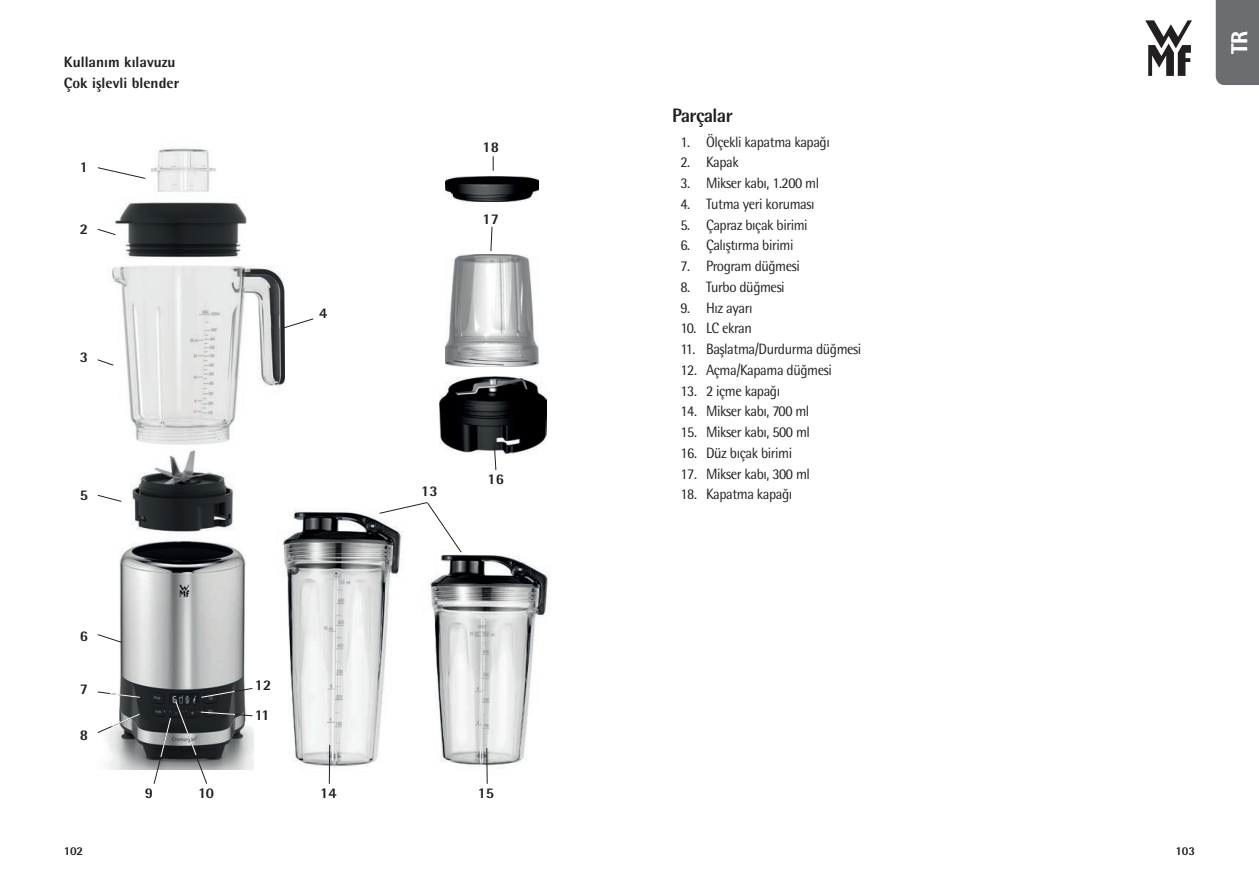
<style>
.page{position:relative;width:1259px;height:893px;background:#fff}
.page>*{position:absolute;margin:0;border:0;box-sizing:border-box;transform-origin:0 0}
.t1{font:700 22.5px "WMF Rotis";color:#fff}
.t2{font:700 19.5px "WMF Rotis";letter-spacing:-.03em;color:#231f20;scale:.96 1}
.t3{font:15px "WMF Rotis";letter-spacing:-.03em;color:#231f20;scale:.96 1}
.t4{font:700 15px/21.3px "WMF Rotis";color:#231f20}
.t5{font:700 14.85px "WMF Rotis";color:#231f20}
.t6{font:700 12px "WMF Rotis";letter-spacing:-.03em;color:#231f20}
</style>
<div class="page">
<svg style="left:1145px;top:20px;width:47px;height:56px"></svg>
<div style="left:1215px;top:0;width:44px;height:85px;background:#6c6d70"></div>
<img style="left:107px;top:147px;width:177px;height:622px">
<img style="left:445px;top:176px;width:93px;height:26px">
<img style="left:439px;top:377px;width:107px;height:77px">
<img style="left:445px;top:255px;width:93px;height:112px">
<img style="left:255px;top:485px;width:146px;height:296px">
<img style="left:429px;top:554px;width:120px;height:227px">
<svg style="left:281px;top:318px;width:33px;height:11px"></svg>
<svg style="left:97px;top:359px;width:17px;height:7px"></svg>
<svg style="left:97px;top:228px;width:19px;height:7px"></svg>
<svg style="left:97px;top:167px;width:49px;height:12px"></svg>
<svg style="left:97px;top:494px;width:25px;height:8px"></svg>
<svg style="left:97px;top:634px;width:25px;height:9px"></svg>
<svg style="left:379px;top:502px;width:83px;height:51px"></svg>
<svg style="left:493px;top:156px;width:1px;height:15px"></svg>
<svg style="left:490px;top:226px;width:3px;height:26px"></svg>
<svg style="left:493px;top:443px;width:3px;height:28px"></svg>
<hr style="left:329px;top:745px;width:1px;height:39px;background:#231f20">
<hr style="left:486px;top:748px;width:1px;height:36px;background:#231f20">
<svg style="left:97px;top:691px;width:43px;height:7px"></svg>
<svg style="left:97px;top:713px;width:43px;height:20px"></svg>
<svg style="left:153px;top:688px;width:100px;height:96px"></svg>
<p class="t4" style="left:64px;top:50px;width:117px">Kullanım kılavuzu<br>Çok işlevli blender</p>
<p class="t5" style="left:80px;top:157px;width:10px">1</p>
<p class="t5" style="left:80px;top:220px;width:10px">2</p>
<p class="t5" style="left:80px;top:347px;width:10px">3</p>
<p class="t5" style="left:80px;top:486px;width:10px">5</p>
<p class="t5" style="left:319px;top:304px;width:10px">4</p>
<p class="t5" style="left:482px;top:138px;width:18px">18</p>
<p class="t5" style="left:482px;top:209px;width:18px">17</p>
<p class="t5" style="left:421px;top:481px;width:18px">13</p>
<p class="t5" style="left:487px;top:469px;width:18px">16</p>
<h2 class="t2" style="left:672px;top:103px;width:65px">Parçalar</h2>
<p class="t3" style="left:680px;top:133px;width:157px">1. Ölçekli kapatma kapağı</p>
<p class="t3" style="left:680px;top:154px;width:62px">2. Kapak</p>
<p class="t3" style="left:680px;top:174px;width:146px">3. Mikser kabı, 1.200 ml</p>
<p class="t3" style="left:680px;top:195px;width:141px">4. Tutma yeri koruması</p>
<p class="t3" style="left:680px;top:216px;width:134px">5. Çapraz bıçak birimi</p>
<p class="t3" style="left:680px;top:237px;width:119px">6. Çalıştırma birimi</p>
<p class="t3" style="left:680px;top:257px;width:126px">7. Program düğmesi</p>
<p class="t3" style="left:680px;top:278px;width:110px">8. Turbo düğmesi</p>
<p class="t3" style="left:680px;top:299px;width:76px">9. Hız ayarı</p>
<p class="t3" style="left:680px;top:320px;width:76px">10. LC ekran</p>
<p class="t3" style="left:680px;top:340px;width:190px">11. Başlatma/Durdurma düğmesi</p>
<p class="t3" style="left:680px;top:361px;width:159px">12. Açma/Kapama düğmesi</p>
<p class="t3" style="left:680px;top:382px;width:105px">13. 2 içme kapağı</p>
<p class="t3" style="left:680px;top:402px;width:136px">14. Mikser kabı, 700 ml</p>
<p class="t3" style="left:680px;top:423px;width:136px">15. Mikser kabı, 500 ml</p>
<p class="t3" style="left:680px;top:444px;width:118px">16. Düz bıçak birimi</p>
<p class="t3" style="left:680px;top:465px;width:136px">17. Mikser kabı, 300 ml</p>
<p class="t3" style="left:680px;top:485px;width:118px">18. Kapatma kapağı</p>
<h1 class="t1" style="left:1225px;top:54px;width:25px;rotate:-90deg">TR</h1>
<p class="t5" style="left:80px;top:626px;width:10px">6</p>
<p class="t5" style="left:80px;top:679px;width:10px">7</p>
<p class="t5" style="left:80px;top:726px;width:10px">8</p>
<p class="t5" style="left:145px;top:783px;width:10px">9</p>
<p class="t5" style="left:198px;top:783px;width:17px">10</p>
<p class="t5" style="left:255px;top:676px;width:18px">12</p>
<p class="t5" style="left:255px;top:706px;width:16px">11</p>
<p class="t5" style="left:320px;top:783px;width:18px">14</p>
<p class="t5" style="left:478px;top:783px;width:18px">15</p>
<p class="t6" style="left:64px;top:843px;width:21px">102</p>
<p class="t6" style="left:1175px;top:843px;width:21px">103</p>
</div>
